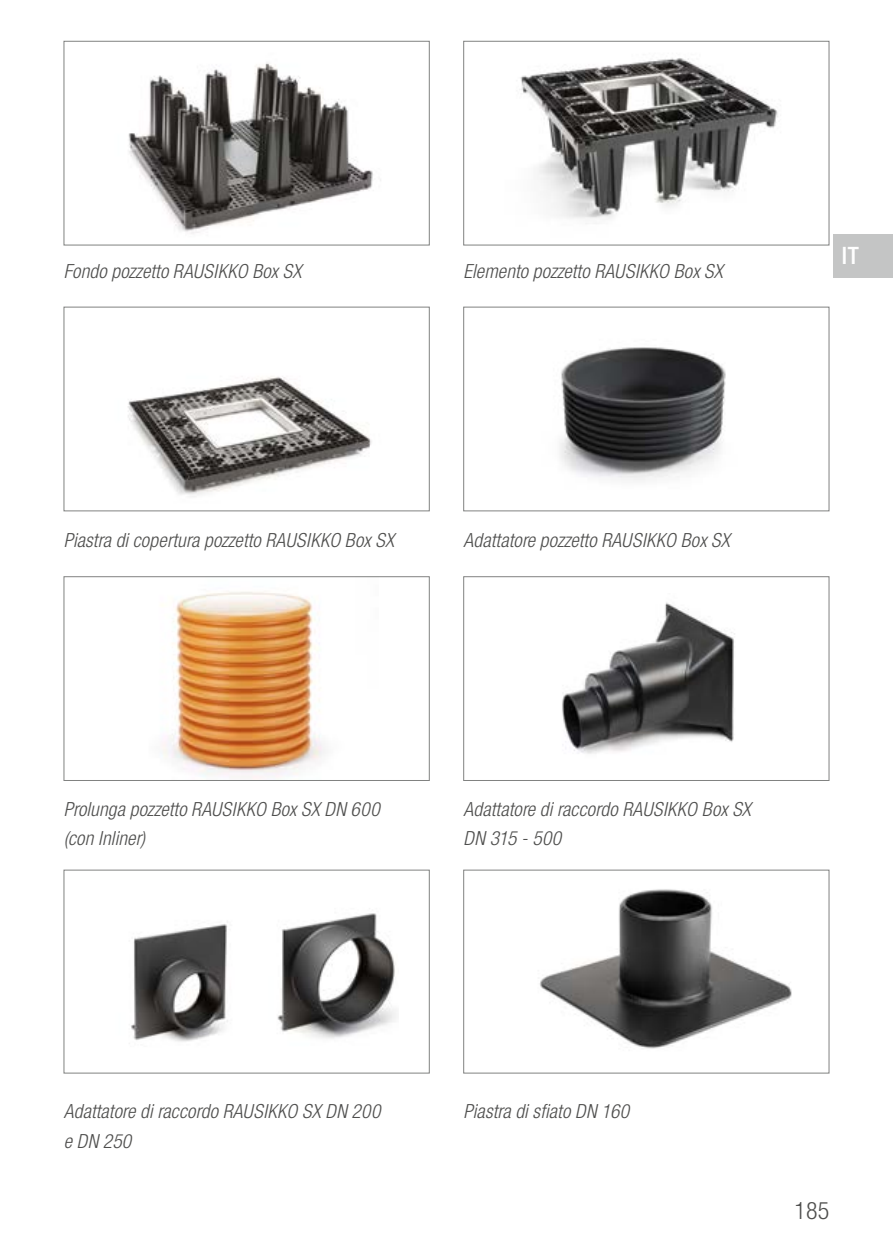
<style>
.page{position:relative;width:893px;height:1259px;background:#fff}
.page>*{position:absolute;margin:0;border:0;box-sizing:border-box;transform-origin:0 0}
._11b2_TAB_TEXT_GRAU{font:300 condensed 24px "Helvetica Neue LTW1 G";color:#4e4e4d}
._01b_Subhead_TI{font:500 condensed 24px "Helvetica Neue LTW1 G";color:#fff}
._06_Bildunterschrift{font:italic 300 condensed 19.5px/29.4px "Helvetica Neue LTW1 G";letter-spacing:.01em;color:#4e4e4d}
</style>
<div class="page">
<div style="left:64px;top:870px;width:365px;height:203px;border:1px solid #818281"></div>
<img style="left:128px;top:63px;width:253px;height:171px">
<div style="left:64px;top:41px;width:365px;height:204px;border:1px solid #818281"></div>
<img style="left:520px;top:58px;width:258px;height:166px">
<div style="left:463px;top:41px;width:366px;height:204px;border:1px solid #818281"></div>
<img style="left:560px;top:347px;width:166px;height:134px">
<div style="left:463px;top:307px;width:366px;height:204px;border:1px solid #818281"></div>
<img style="left:562px;top:602px;width:173px;height:152px">
<div style="left:463px;top:576px;width:366px;height:204px;border:1px solid #818281"></div>
<img style="left:128px;top:377px;width:244px;height:120px">
<div style="left:64px;top:307px;width:365px;height:204px;border:1px solid #818281"></div>
<img style="left:162px;top:592px;width:163px;height:186px">
<div style="left:64px;top:576px;width:365px;height:204px;border:1px solid #818281"></div>
<img style="left:131px;top:921px;width:97px;height:121px">
<img style="left:277px;top:913px;width:119px;height:126px">
<img style="left:539px;top:889px;width:253px;height:160px">
<div style="left:463px;top:870px;width:366px;height:203px;border:1px solid #818281"></div>
<div style="left:833px;top:234px;width:60px;height:44px;background:#c4c5c5"></div>
<p class="_06_Bildunterschrift" style="left:64px;top:256px;width:239px">Fondo pozzetto RAUSIKKO Box SX</p>
<p class="_06_Bildunterschrift" style="left:463px;top:256px;width:261px">Elemento pozzetto RAUSIKKO Box SX</p>
<p class="_01b_Subhead_TI" style="left:842px;top:241px;width:19px">IT</p>
<p class="_06_Bildunterschrift" style="left:64px;top:525px;width:332px">Piastra di copertura pozzetto RAUSIKKO Box SX</p>
<p class="_06_Bildunterschrift" style="left:463px;top:525px;width:268px">Adattatore pozzetto RAUSIKKO Box SX</p>
<p class="_06_Bildunterschrift" style="left:64px;top:794px;width:318px">Prolunga pozzetto RAUSIKKO Box SX DN 600 (con Inliner)</p>
<p class="_06_Bildunterschrift" style="left:463px;top:794px;width:289px">Adattatore di raccordo RAUSIKKO Box SX<br>DN 315 - 500</p>
<p class="_06_Bildunterschrift" style="left:64px;top:1096px;width:318px">Adattatore di raccordo RAUSIKKO SX DN 200 e DN 250</p>
<p class="_06_Bildunterschrift" style="left:463px;top:1096px;width:167px">Piastra di sfiato DN 160</p>
<p class="_11b2_TAB_TEXT_GRAU" style="left:795px;top:1196px;width:36px">185</p>
</div>
